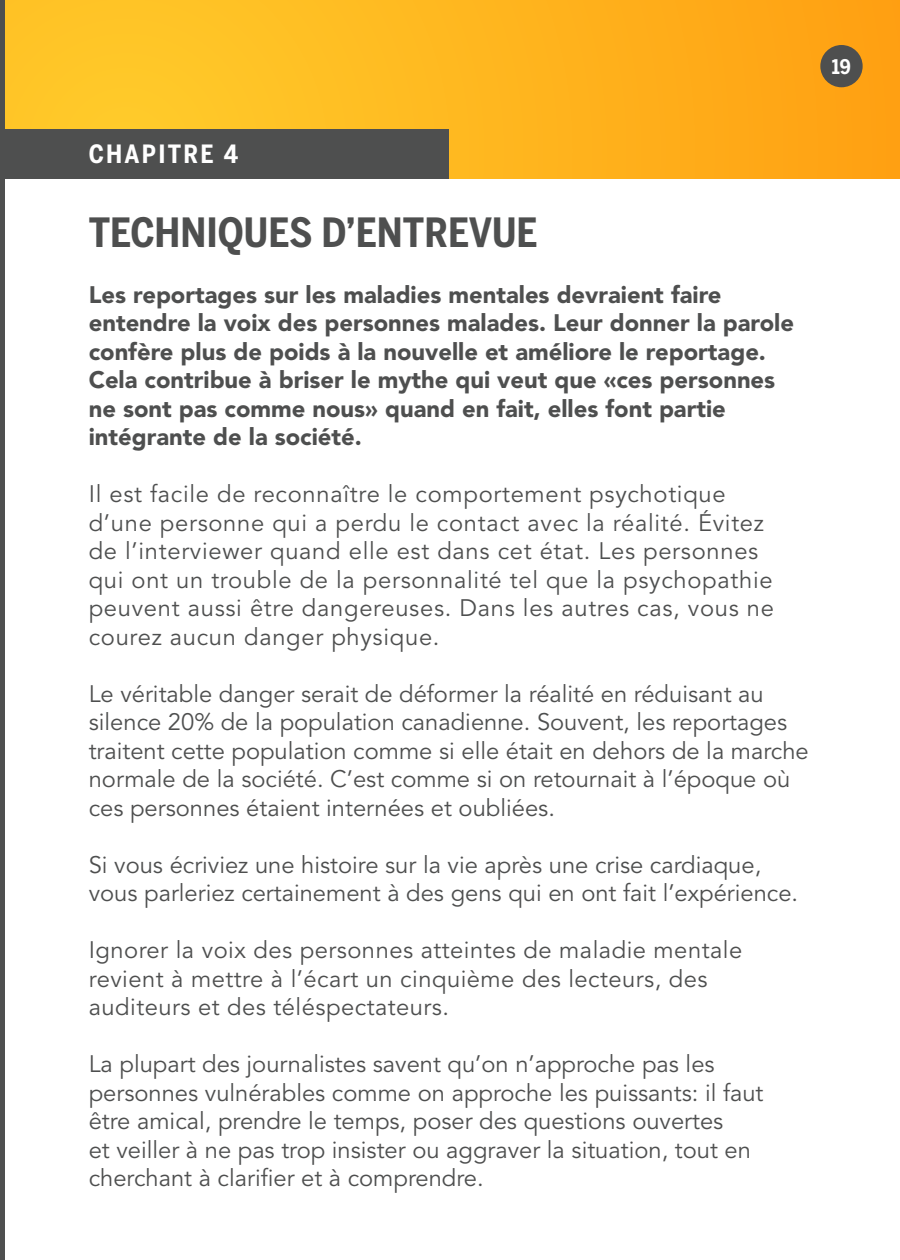
<style>
.page{position:relative;width:900px;height:1260px;background:#fff}
.page>*{position:absolute;margin:0;border:0;box-sizing:border-box;transform-origin:0 0}
.regular_mindset_para{font:700 40px "Benton Sans Cond";color:#4e4f4f}
.t1{font:700 25px "Benton Sans Cond";letter-spacing:.09em;color:#fff}
.regular_mindset_para-2{font:23.75px/28.5px "Avenir LT Std";color:#4e4f4f}
.regular_mindset_para-3{font:23.75px/28.5px "Avenir LT Std";letter-spacing:.03em;color:#4e4f4f}
.regular_mindset_para-4{font:900 23.75px/28.5px "Avenir LT Std";color:#4e4f4f}
.regular_mindset_para-5{font:23.75px/28.5px "Avenir LT Std";letter-spacing:.02em;color:#4e4f4f}
.t2{font:700 20px "Benton Sans Cond";color:#fff}
</style>
<div class="page">
<div style="left:0;top:0;width:900px;height:179px;background:linear-gradient(to right,#ffcd2c,#ffa213)"></div>
<div style="left:0;top:129px;width:449px;height:50px;background:#4e4f4f"></div>
<div style="left:820px;top:45px;width:43px;height:42px;background:#4e4f4f;border-radius:50%"></div>
<div style="left:0;top:0;width:5px;height:1260px;background:#4e4f4f"></div>
<p class="t2" style="left:832px;top:55px;width:21px">19</p>
<p class="t1" style="left:89px;top:140px;width:151px">CHAPITRE 4</p>
<p class="regular_mindset_para" style="left:89px;top:209px;width:450px">TECHNIQUES D’ENTREVUE</p>
<p class="regular_mindset_para-4" style="left:89px;top:280px;width:707px">Les reportages sur les maladies mentales devraient faire entendre la voix des personnes malades. Leur donner la parole confère plus de poids à la nouvelle et améliore le reportage.<br>Cela contribue à briser le mythe qui veut que «ces personnes ne sont pas comme nous» quand en fait, elles font partie intégrante de la société.</p>
<p class="regular_mindset_para-3" style="left:89px;top:481px;width:687px">Il est facile de reconnaître le comportement psychotique d’une personne qui a perdu le contact avec la réalité. Évitez de l’interviewer quand elle est dans cet état. Les personnes qui ont un trouble de la personnalité tel que la psychopathie peuvent aussi être dangereuses. Dans les autres cas, vous ne courez aucun danger physique.</p>
<p class="regular_mindset_para-2" style="left:89px;top:680px;width:722px">Le véritable danger serait de déformer la réalité en réduisant au silence 20% de la population canadienne. Souvent, les reportages traitent cette population comme si elle était en dehors de la marche normale de la société. C’est comme si on retournait à l’époque où ces personnes étaient internées et oubliées.</p>
<p class="regular_mindset_para-2" style="left:89px;top:851px;width:711px">Si vous écriviez une histoire sur la vie après une crise cardiaque, vous parleriez certainement à des gens qui en ont fait l’expérience.</p>
<p class="regular_mindset_para-5" style="left:89px;top:937px;width:655px">Ignorer la voix des personnes atteintes de maladie mentale revient à mettre à l’écart un cinquième des lecteurs, des auditeurs et des téléspectateurs.</p>
<p class="regular_mindset_para-2" style="left:89px;top:1051px;width:627px">La plupart des journalistes savent qu’on n’approche pas les</p>
<p class="regular_mindset_para-2" style="left:89px;top:1079px;width:676px">personnes vulnérables comme on approche les puissants: il faut être amical, prendre le temps, poser des questions ouvertes<br>et veiller à ne pas trop insister ou aggraver la situation, tout en cherchant à clarifier et à comprendre.</p>
</div>
